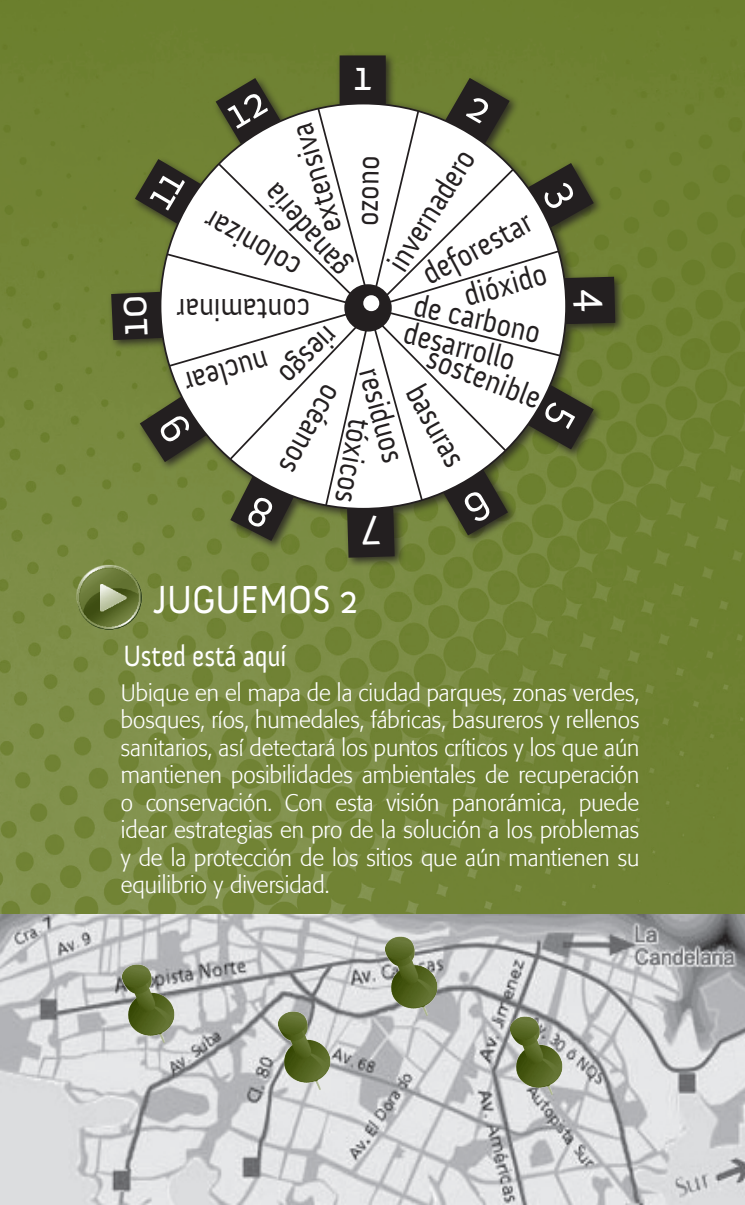
<style>
.page{position:relative;width:745px;height:1205px;background:#fff}
.page>*{position:absolute;margin:0;border:0;box-sizing:border-box;transform-origin:0 0}
.t1{font:42.25px "Anivers";color:#fff}
.t2{font:40px "Anivers";color:#fff;scale:.9 1}
.t3{font:31.75px "Anivers";color:#231f20;scale:.9 1}
.t4{font:30px "Anivers";letter-spacing:-.005em;color:#fff;scale:.85 1}
.t5{font:300 23.75px/27.5px "Formata";color:#fff;text-align:justify;scale:.95 1}
</style>
<div class="page">
<img style="left:0;top:0;width:744px;height:914px">
<img style="left:74px;top:561px;width:70px;height:73px">
<div style="left:335px;top:51px;width:61px;height:64px;background:#697d2e"></div>
<div style="left:107px;top:288px;width:66px;height:62px;background:#738539"></div>
<div style="left:561px;top:272px;width:64px;height:63px;background:#231f20;opacity:.83"></div>
<div style="left:342px;top:503px;width:63px;height:65px;background:#231f20;opacity:.83"></div>
<img style="left:0;top:914px;width:744px;height:291px">
<img style="left:113px;top:958px;width:70px;height:92px">
<img style="left:376px;top:930px;width:69px;height:92px">
<img style="left:269px;top:1005px;width:69px;height:92px">
<img style="left:501px;top:1010px;width:69px;height:91px">
<svg style="left:109px;top:54px;width:507px;height:505px"></svg>
<h1 class="t1" style="left:353px;top:53px;width:20px">1</h1>
<h3 class="t3" style="left:315px;top:236px;width:126px;rotate:-106deg">extensiva</h3>
<h3 class="t3" style="left:349px;top:226px;width:79px;rotate:-89deg">ozono</h3>
<h3 class="t3" style="left:380px;top:259px;width:153px;rotate:-58deg">invernadero</h3>
<h3 class="t3" style="left:329px;top:285px;width:127px;rotate:-131deg">ganadería</h3>
<h3 class="t3" style="left:289px;top:285px;width:127px;rotate:-150deg">colonizar</h3>
<h3 class="t3" style="left:416px;top:260px;width:142px;rotate:-28deg">deforestar</h3>
<h3 class="t3" style="left:459px;top:279px;width:95px;rotate:-16deg">dióxido</h3>
<h3 class="t3" style="left:418px;top:287px;width:145px;rotate:13deg">de carbono</h3>
<h3 class="t3" style="left:310px;top:327px;width:150px;rotate:-180deg">contaminar</h3>
<h3 class="t3" style="left:408px;top:316px;width:128px;rotate:14deg">desarrollo</h3>
<h3 class="t3" style="left:345px;top:343px;width:78px;rotate:135deg">riesgo</h3>
<h3 class="t3" style="left:273px;top:377px;width:106px;rotate:164deg">nuclear</h3>
<h3 class="t3" style="left:434px;top:340px;width:135px;rotate:21deg">sostenible</h3>
<h3 class="t3" style="left:386px;top:364px;width:109px;rotate:75deg">residuos</h3>
<h3 class="t3" style="left:429px;top:378px;width:100px;rotate:61deg">basuras</h3>
<h3 class="t3" style="left:349px;top:396px;width:108px;rotate:119deg">océanos</h3>
<h3 class="t3" style="left:377px;top:421px;width:96px;rotate:100deg">tóxicos</h3>
<h2 class="t2" style="left:153px;top:578px;width:229px">JUGUEMOS 2</h2>
<p class="t4" style="left:123px;top:640px;width:193px">U sted está aquí</p>
<p class="t5" style="left:121px;top:679px;width:547px">Ubique en el mapa de la ciudad parques, zonas verdes, bosques, ríos, humedales, fábricas, basureros y rellenos sanitarios, así detectará los puntos críticos y los que aún mantienen posibilidades ambientales de recuperación o conservación. Con esta visión panorámica, puede idear estrategias en pro de la solución a los problemas y de la protección de los sitios que aún mantienen su equilibrio y diversidad.</p>
</div>
